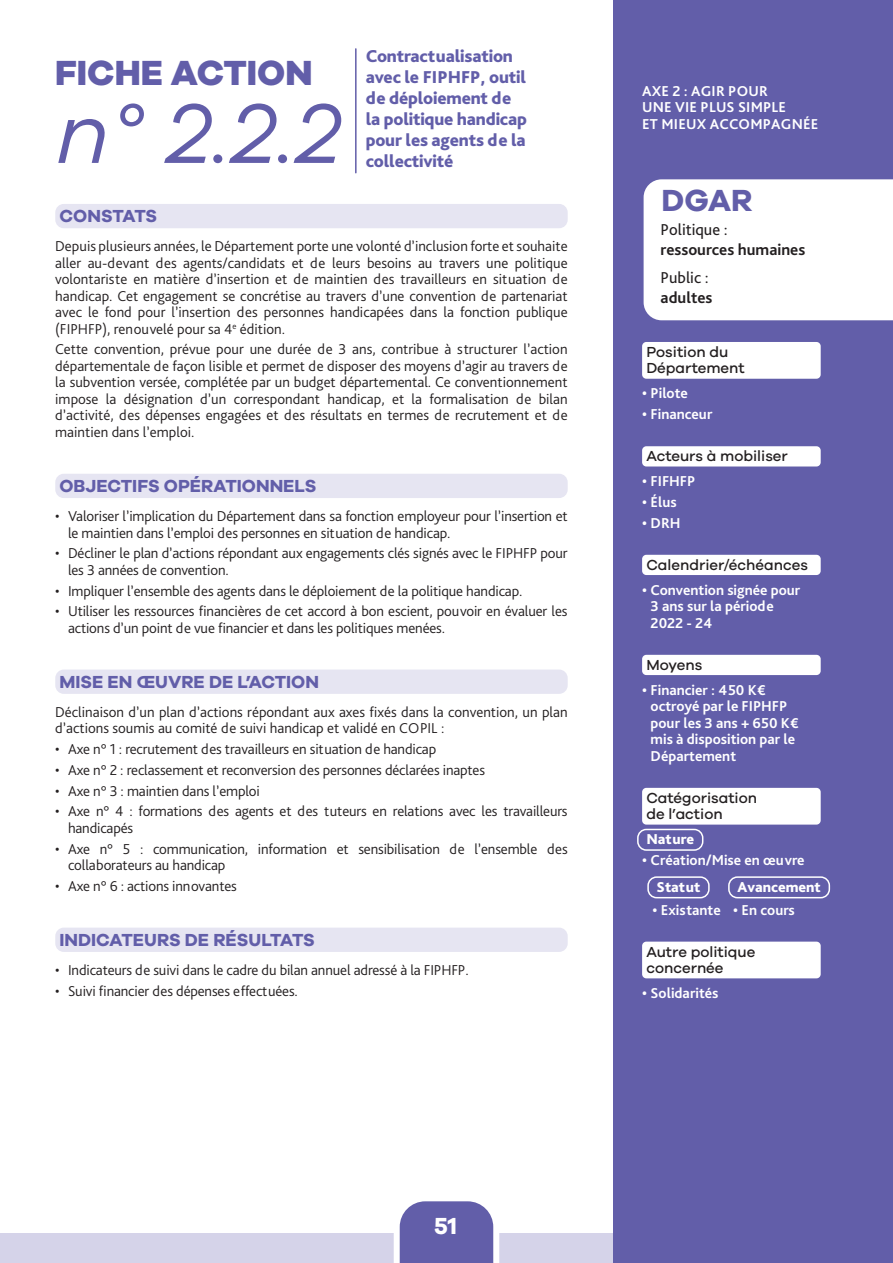
<style>
.page{position:relative;width:893px;height:1263px;background:#fff}
.page>*{position:absolute;margin:0;border:0;box-sizing:border-box;transform-origin:0 0}
.Titre_1_fiche_axe2_violet{font:italic 87px "Galano Grotesque";color:#625ea9}
.Titre_1_fiche_axe2_violet-2{font:800 36px "Galano Grotesque";color:#625ea9}
.Chiffre_légende{font:700 31.5px "Galano Grotesque";color:#625ea9}
.t1{font:700 24px "Galano Grotesque";color:#fff}
.Action_axe2_violet{font:800 18px/21px "Bliss Pro";letter-spacing:-.01em;color:#625ea9}
.Titre_2_fiche_violet{font:700 18px "Galano Grotesque";color:#625ea9}
.Titre_légende{font:700 16.5px/19.8px "Bliss Pro";color:#231f20}
.Titre_légende-2{font:16.5px/19.8px "Bliss Pro";color:#231f20}
.Normal_fiche{font:300 15px/16.5px "Bliss Pro";letter-spacing:-.01em;color:#231f20}
.Axe_fiche{font:700 15px/16.5px "Bliss Pro";color:#fff}
.Titre_1_encart{font:500 15px/16.5px "Galano Grotesque";color:#231f20}
.Titre_2_encart{font:800 15px "Bliss Pro";color:#fff}
.s1{font-weight:400}
.s2{font-weight:700}
</style>
<div class="page">
<div style="left:0;top:1233px;width:893px;height:30px;background:#d5d3e9"></div>
<svg style="left:394px;top:1201px;width:105px;height:62px;background:#7a77b6"></svg>
<div style="left:614px;top:0;width:279px;height:1263px;background:#625ea9"></div>
<div style="left:55px;top:204px;width:513px;height:24px;background:#e6e5f2;border-radius:9px"></div>
<div style="left:55px;top:474px;width:513px;height:24px;background:#e6e5f2;border-radius:9px"></div>
<div style="left:55px;top:669px;width:513px;height:25px;background:#e6e5f2;border-radius:9px"></div>
<div style="left:55px;top:928px;width:513px;height:24px;background:#e6e5f2;border-radius:9px"></div>
<div style="left:642px;top:342px;width:179px;height:37px;background:#fff;border-radius:4px"></div>
<div style="left:642px;top:446px;width:179px;height:20px;background:#fff;border-radius:4px"></div>
<div style="left:642px;top:555px;width:179px;height:20px;background:#fff;border-radius:4px"></div>
<div style="left:642px;top:655px;width:179px;height:20px;background:#fff;border-radius:4px"></div>
<div style="left:642px;top:788px;width:179px;height:37px;background:#fff;border-radius:4px"></div>
<div style="left:637px;top:829px;width:66px;height:22px;border:2px solid #fff;border-radius:9px"></div>
<div style="left:642px;top:942px;width:179px;height:36px;background:#fff;border-radius:4px"></div>
<div style="left:647px;top:876px;width:63px;height:22px;border:2px solid #fff;border-radius:9px"></div>
<div style="left:728px;top:876px;width:102px;height:22px;border:2px solid #fff;border-radius:9px"></div>
<div style="left:644px;top:179px;width:249px;height:141px;background:#fff"></div>
<hr style="left:355px;top:49px;width:2px;height:124px;background:#625ea9">
<p class="Titre_1_fiche_axe2_violet-2" style="left:55px;top:50px;width:259px">FICHE ACTION</p>
<p class="Titre_1_fiche_axe2_violet" style="left:55px;top:82px;width:287px">n° 2.2.2</p>
<p class="Action_axe2_violet" style="left:366px;top:45px;width:163px">Contractualisation avec le FIPHFP, outil de déploiement de la politique handicap pour les agents de la collectivité</p>
<p class="Titre_2_fiche_violet" style="left:60px;top:205px;width:99px">CONSTATS</p>
<p class="Normal_fiche" style="left:55px;top:238px;width:514px;text-align:justify">Depuis plusieurs années, le Département porte une volonté d’inclusion forte et souhaite aller au-devant des agents/candidats et de leurs besoins au travers une politique volontariste en matière d’insertion et de maintien des travailleurs en situation de handicap. Cet engagement se concrétise au travers d’une convention de partenariat avec le fond pour l’insertion des personnes handicapées dans la fonction publique (FIPHFP), renouvelé pour sa 4<sup>e</sup> édition.</p>
<p class="Normal_fiche" style="left:55px;top:341px;width:514px;text-align:justify">Cette convention, prévue pour une durée de 3 ans, contribue à structurer l’action départementale de façon lisible et permet de disposer des moyens d’agir au travers de la subvention versée, complétée par un budget départemental. Ce conventionnement impose la désignation d’un correspondant handicap, et la formalisation de bilan d’activité, des dépenses engagées et des résultats en termes de recrutement et de maintien dans l’emploi.</p>
<p class="Titre_2_fiche_violet" style="left:60px;top:474px;width:259px">OBJECTIFS OPÉRATIONNELS</p>
<p class="Normal_fiche" style="left:68px;top:507px;width:501px;text-indent:-13px">• Valoriser l’implication du Département dans sa fonction employeur pour l’insertion et le maintien dans l’emploi des personnes en situation de handicap.</p>
<p class="Normal_fiche" style="left:68px;top:545px;width:501px;text-indent:-13px">• Décliner le plan d’actions répondant aux engagements clés signés avec le FIPHFP pour les 3 années de convention.</p>
<p class="Normal_fiche" style="left:55px;top:582px;width:469px">• Impliquer l’ensemble des agents dans le déploiement de la politique handicap.</p>
<p class="Normal_fiche" style="left:68px;top:603px;width:501px;text-indent:-13px">• Utiliser les ressources financières de cet accord à bon escient, pouvoir en évaluer les actions d’un point de vue financier et dans les politiques menées.</p>
<p class="Titre_2_fiche_violet" style="left:60px;top:670px;width:261px">MISE EN ŒUVRE DE L’ACTION</p>
<p class="Normal_fiche" style="left:55px;top:703px;width:514px">Déclinaison d’un plan d’actions répondant aux axes fixés dans la convention, un plan d’actions soumis au comité de suivi handicap et validé en COPIL :</p>
<p class="Normal_fiche" style="left:55px;top:740px;width:382px">• Axe n° 1 : recrutement des travailleurs en situation de handicap</p>
<p class="Normal_fiche" style="left:55px;top:761px;width:431px">• Axe n° 2 : reclassement et reconversion des personnes déclarées inaptes</p>
<p class="Normal_fiche" style="left:55px;top:782px;width:206px">• Axe n° 3 : maintien dans l’emploi</p>
<p class="Normal_fiche" style="left:68px;top:803px;width:501px;text-indent:-13px">• Axe n° 4 : formations des agents et des tuteurs en relations avec les travailleurs handicapés</p>
<p class="Normal_fiche" style="left:68px;top:840px;width:501px;text-indent:-13px">• Axe n° 5 : communication, information et sensibilisation de l’ensemble des collaborateurs au handicap</p>
<p class="Normal_fiche" style="left:55px;top:877px;width:183px">• Axe n° 6 : actions innovantes</p>
<p class="Titre_2_fiche_violet" style="left:60px;top:928px;width:257px">INDICATEURS DE RÉSULTATS</p>
<p class="Normal_fiche" style="left:55px;top:961px;width:415px">• Indicateurs de suivi dans le cadre du bilan annuel adressé à la FIPHFP.</p>
<p class="Normal_fiche" style="left:55px;top:982px;width:244px">• Suivi financier des dépenses effectuées.</p>
<p class="Axe_fiche" style="left:642px;top:82px;width:178px">AXE 2 : AGIR POUR<br>UNE VIE PLUS SIMPLE<br>ET MIEUX ACCOMPAGNÉE</p>
<p class="Chiffre_légende" style="left:662px;top:181px;width:92px">DGAR</p>
<p class="Titre_légende" style="left:661px;top:219px;width:146px"><span class="s1">Politique : </span>ressources humaines</p>
<p class="Titre_légende-2" style="left:661px;top:267px;width:53px">Public : <span class="s2">adultes</span></p>
<p class="Titre_1_encart" style="left:646px;top:343px;width:100px">Position du<br>Département</p>
<p class="Axe_fiche" style="left:642px;top:385px;width:47px">• Pilote</p>
<p class="Axe_fiche" style="left:642px;top:406px;width:72px">• Financeur</p>
<p class="Titre_1_encart" style="left:646px;top:447px;width:143px">Acteurs à mobiliser</p>
<p class="Axe_fiche" style="left:642px;top:473px;width:55px">• FIFHFP</p>
<p class="Axe_fiche" style="left:642px;top:493px;width:36px">• Élus</p>
<p class="Axe_fiche" style="left:642px;top:514px;width:40px">• DRH</p>
<p class="Titre_1_encart" style="left:646px;top:556px;width:163px">Calendrier/échéances</p>
<p class="Axe_fiche" style="left:651px;top:581px;width:151px;text-indent:-9px">• Convention signée pour<br>3 ans sur la période<br>2022 - 24</p>
<p class="Titre_1_encart" style="left:646px;top:656px;width:58px">Moyens</p>
<p class="Axe_fiche" style="left:651px;top:681px;width:150px;text-indent:-9px">• Financier : 450 K€ octroyé par le FIPHFP pour les 3 ans + 650 K€ mis à disposition par le<br>Département</p>
<p class="Titre_1_encart" style="left:646px;top:789px;width:112px">Catégorisation de l’action</p>
<p class="Titre_2_encart" style="left:646px;top:830px;width:49px">Nature</p>
<p class="Axe_fiche" style="left:642px;top:851px;width:164px">• Création/Mise en œuvre</p>
<p class="Titre_2_encart" style="left:657px;top:878px;width:45px">Statut</p>
<p class="Titre_2_encart" style="left:737px;top:878px;width:85px">Avancement</p>
<p class="Axe_fiche" style="left:652px;top:901px;width:70px">• Existante</p>
<p class="Axe_fiche" style="left:733px;top:901px;width:63px">• En cours</p>
<p class="Titre_1_encart" style="left:646px;top:943px;width:111px">Autre politique concernée</p>
<p class="Axe_fiche" style="left:642px;top:984px;width:78px">• Solidarités</p>
<h3 class="t1" style="left:434px;top:1211px;width:25px">51</h3>
</div>
